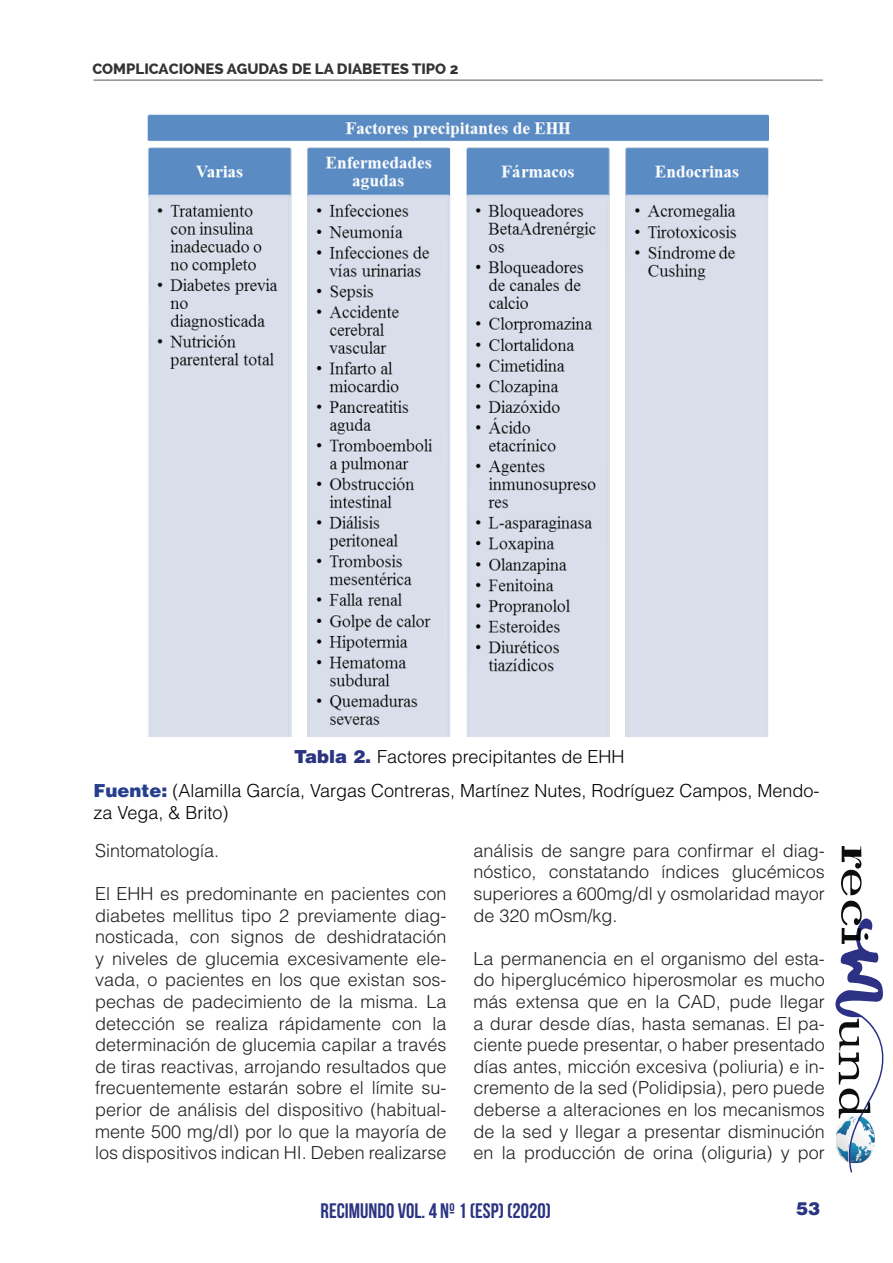
<style>
.page{position:relative;width:893px;height:1263px;background:#fff}
.page>*{position:absolute;margin:0;border:0;box-sizing:border-box;transform-origin:0 0}
.t1{font:21px "Bebas Neue";color:#2b3481}
.t2{font:300 18px/21.6px "Helvetica LT Std";color:#231f20;text-align:justify}
.t3{font:300 18px/21.6px "Helvetica LT Std";color:#000}
.t4{font:900 18px "Helvetica LT Std";color:#2b3481}
.t5{font:800 15px "Raleway";color:#333}
.s1{font-weight:900;color:#2b3480}
.s2{font-weight:900;color:#253f8e}
</style>
<div class="page">
<hr style="left:94px;top:80px;width:729px;height:1px;background:#545557">
<svg style="left:841px;top:846px;width:20px;height:49px"></svg>
<svg style="left:835px;top:901px;width:49px;height:272px"></svg>
<img style="left:148px;top:114px;width:620px;height:622px">
<p class="t5" style="left:92px;top:61px;width:368px">COMPLICACIONES AGUDAS DE LA DIABETES TIPO 2</p>
<p class="t3" style="left:294px;top:745px;width:332px"><span class="s1">Tabla 2.</span> Factores precipitantes de EHH</p>
<p class="t3" style="left:94px;top:780px;width:727px"><span class="s2">Fuente:</span> (Alamilla García, Vargas Contreras, Martínez Nutes, Rodríguez Campos, Mendo&shy;za Vega, &amp; Brito)</p>
<p class="t2" style="left:95px;top:839px;width:126px">Sintomatología.</p>
<p class="t2" style="left:95px;top:882px;width:353px">El EHH es predominante en pacientes con diabetes mellitus tipo 2 previamente diag&shy;nosticada, con signos de deshidratación y niveles de glucemia excesivamente ele&shy;vada, o pacientes en los que existan sos&shy;pechas de padecimiento de la misma. La detección se realiza rápidamente con la determinación de glucemia capilar a través de tiras reactivas, arrojando resultados que frecuentemente estarán sobre el límite su&shy;perior de análisis del dispositivo (habitual&shy;mente 500 mg/dl) por lo que la mayoría de los dispositivos indican HI. Deben realizarse</p>
<p class="t2" style="left:473px;top:839px;width:353px">análisis de sangre para confirmar el diag&shy;nóstico, constatando índices glucémicos superiores a 600mg/dl y osmolaridad mayor de 320 mOsm/kg.</p>
<p class="t2" style="left:473px;top:947px;width:353px">La permanencia en el organismo del esta&shy;do hiperglucémico hiperosmolar es mucho más extensa que en la CAD, pude llegar a durar desde días, hasta semanas. El pa&shy;ciente puede presentar, o haber presentado días antes, micción excesiva (poliuria) e in&shy;cremento de la sed (Polidipsia), pero puede deberse a alteraciones en los mecanismos de la sed y llegar a presentar disminución en la producción de orina (oliguria) y por</p>
<p class="t1" style="left:321px;top:1199px;width:232px">RECIMUNDO VOL. 4 Nº 1 (ESP) (2020)</p>
<p class="t4" style="left:796px;top:1197px;width:26px">53</p>
</div>
